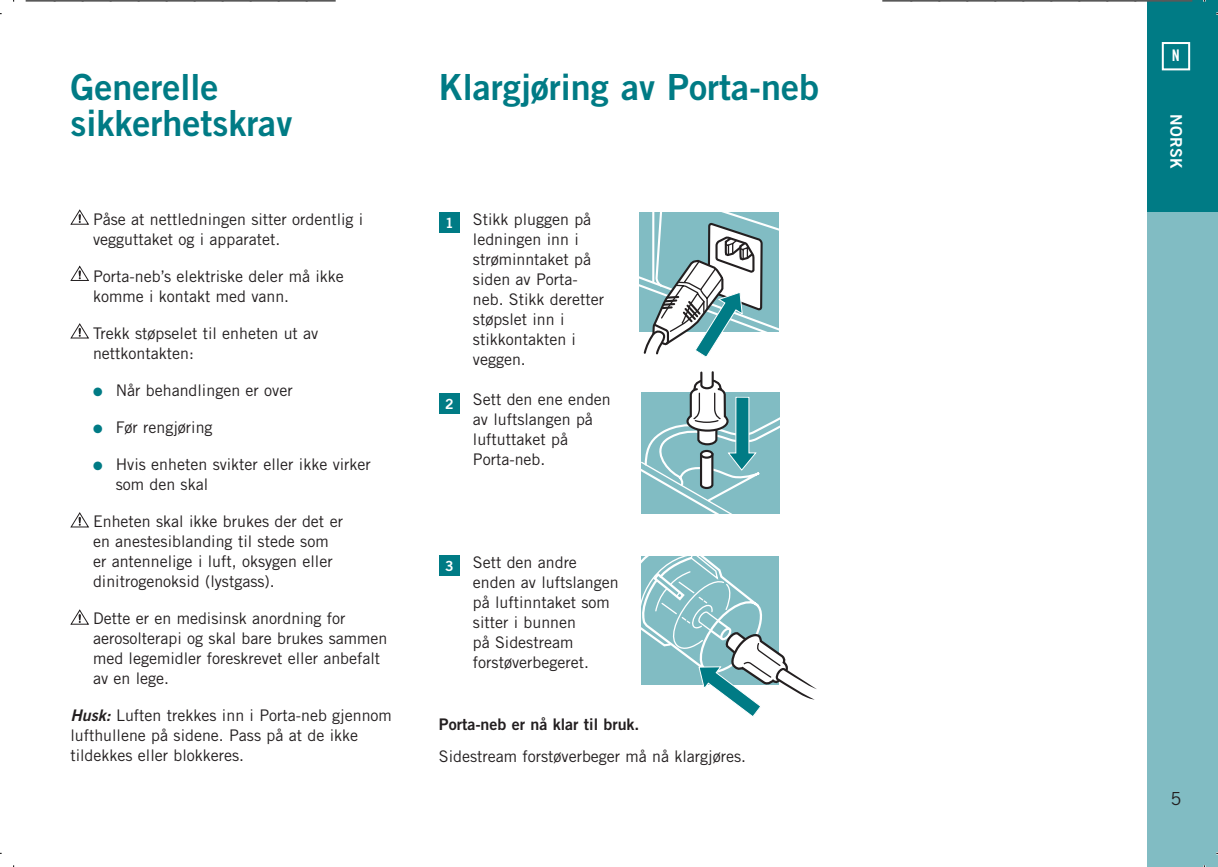
<style>
.page{position:relative;width:1218px;height:867px;background:#fff}
.page>*{position:absolute;margin:0;border:0;box-sizing:border-box;transform-origin:0 0}
.t1{font:36px/36px "Trade Gothic Bold Two";color:#007b85}
.t2{font:18px "Trade Gothic";color:#231f20}
.t3{font:16px/20px "Trade Gothic";color:#231f20}
.t4{font:16px "Trade Gothic Bold Two";color:#231f20}
.t5{font:16px "Trade Gothic Bold Two";letter-spacing:.01em;color:#fff}
.t6{font:16px "Trade Gothic Bold Cond Twenty";color:#fff}
.t7{font:14px "Trade Gothic Bold Two";color:#fff}
.s1{color:#007b85}
.s2{font-family:"Trade Gothic Bold Two";font-style:italic}
</style>
<div class="page">
<div style="left:1148px;top:0;width:70px;height:212px;background:#007b85"></div>
<div style="left:1148px;top:212px;width:70px;height:654px;background:#81bcc3"></div>
<div style="left:1162px;top:42px;width:28px;height:28px;border:2px solid #fff"></div>
<div style="left:439px;top:212px;width:21px;height:21px;background:#007b85"></div>
<div style="left:439px;top:393px;width:21px;height:21px;background:#007b85"></div>
<div style="left:439px;top:555px;width:21px;height:21px;background:#007b85"></div>
<svg style="left:641px;top:556px;width:176px;height:161px"></svg>
<svg style="left:640px;top:212px;width:139px;height:145px"></svg>
<svg style="left:641px;top:371px;width:138px;height:143px"></svg>
<svg style="left:70px;top:209px;width:19px;height:15px"></svg>
<svg style="left:70px;top:265px;width:19px;height:16px"></svg>
<svg style="left:70px;top:512px;width:19px;height:15px"></svg>
<svg style="left:70px;top:323px;width:19px;height:15px"></svg>
<svg style="left:70px;top:609px;width:19px;height:15px"></svg>
<svg style="left:26px;top:0;width:310px;height:2px"></svg>
<svg style="left:882px;top:0;width:310px;height:2px"></svg>
<h1 class="t1" style="left:70px;top:68px;width:223px">Generelle sikkerhetskrav</h1>
<p class="t3" style="left:93px;top:209px;width:272px">Påse at nettledningen sitter ordentlig i vegguttaket og i apparatet.</p>
<p class="t3" style="left:93px;top:266px;width:252px">Porta-neb’s elektriske deler må ikke komme i kontakt med vann.</p>
<p class="t3" style="left:93px;top:323px;width:227px">Trekk støpselet til enheten ut av nettkontakten:</p>
<p class="t3" style="left:93px;top:380px;width:201px"><span class="s1">●</span> Når behandlingen er over</p>
<p class="t3" style="left:93px;top:417px;width:121px"><span class="s1">●</span> Før rengjøring</p>
<p class="t3" style="left:116px;top:454px;width:257px;text-indent:-23px"><span class="s1">●</span> Hvis enheten svikter eller ikke virker som den skal</p>
<p class="t3" style="left:93px;top:511px;width:251px">Enheten skal ikke brukes der det er en anestesiblanding til stede som er antennelige i luft, oksygen eller dinitrogenoksid (lystgass).</p>
<p class="t3" style="left:93px;top:608px;width:296px">Dette er en medisinsk anordning for aerosolterapi og skal bare brukes sammen med legemidler foreskrevet eller anbefalt av en lege.</p>
<p class="t3" style="left:70px;top:705px;width:323px"><span class="s2">Husk:</span> Luften trekkes inn i Porta-neb gjennom lufthullene på sidene. Pass på at de ikke tildekkes eller blokkeres.</p>
<h1 class="t1" style="left:439px;top:68px;width:382px">Klargjøring av Porta-neb</h1>
<p class="t7" style="left:445px;top:214px;width:10px">1</p>
<p class="t7" style="left:445px;top:395px;width:10px">2</p>
<p class="t3" style="left:473px;top:209px;width:133px">Stikk pluggen på ledningen inn i strøminntaket på siden av Porta&shy;neb. Stikk deretter støpslet inn i stikkontakten i veggen.</p>
<p class="t3" style="left:473px;top:389px;width:139px">Sett den ene enden av luftslangen på luftuttaket på<br>Porta-neb.</p>
<p class="t7" style="left:445px;top:557px;width:10px">3</p>
<p class="t3" style="left:473px;top:551px;width:147px">Sett den andre enden av luftslangen på luftinntaket som sitter i bunnen<br>på Sidestream forstøverbegeret.</p>
<p class="t4" style="left:439px;top:714px;width:202px">Porta-neb er nå klar til bruk.</p>
<p class="t3" style="left:439px;top:745px;width:309px">Sidestream forstøverbeger må nå klargjøres.</p>
<p class="t6" style="left:1172px;top:46px;width:9px">N</p>
<p class="t5" style="left:1186px;top:114px;width:55px;rotate:90deg">NORSK</p>
<p class="t2" style="left:1171px;top:787px;width:12px">5</p>
</div>
